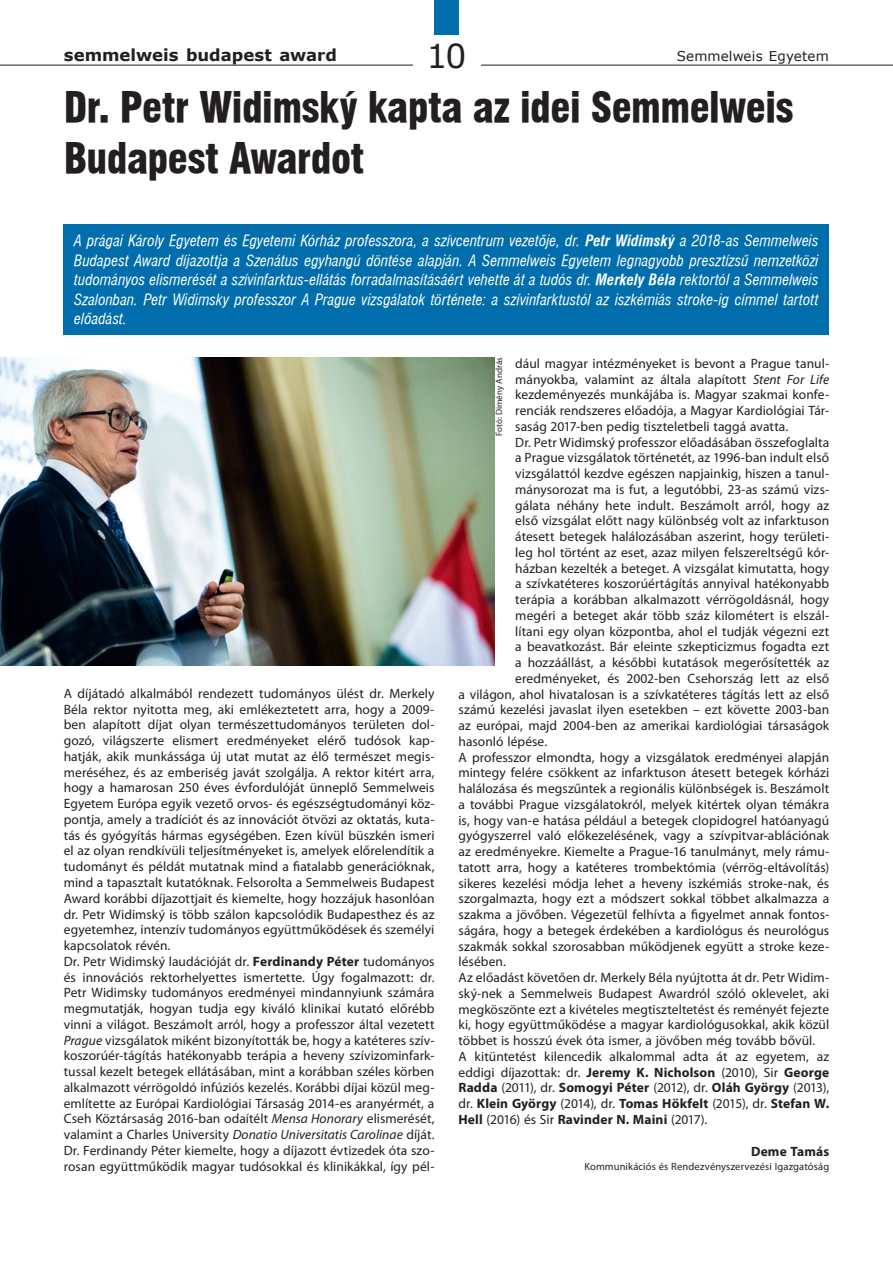
<style>
.page{position:relative;width:893px;height:1263px;background:#fff}
.page>*{position:absolute;margin:0;border:0;box-sizing:border-box;transform-origin:0 0}
.C1{font:40.5px/51px "Swiss 721 Blk Cn PFL";letter-spacing:-.01em;color:#231f20}
.t1{font:33px "Verdana";color:#231f20}
.t2{font:700 16.5px "Verdana";color:#231f20}
.Lead{font:italic 15px/19.5px "Swiss 721 Cn PFL";letter-spacing:.005em;color:#fff;text-align:justify}
.t3{font:13.5px/15.8px "Myriad Pro";letter-spacing:.005em;color:#231f20;text-align:justify}
.t4{font:13.5px "Verdana";letter-spacing:.01em;color:#231f20}
.t5{font:700 13.5px "Myriad Pro";letter-spacing:.01em;color:#231f20}
.marketing{font:10.5px "Myriad Pro";letter-spacing:.01em;color:#231f20}
.Foto{font:9px "Myriad PFL";letter-spacing:.02em;color:#231f20}
.s1{font-weight:700}
.s2{font-style:italic}
</style>
<div class="page">
<hr style="left:0;top:65px;width:893px;height:1px;background:#231f20">
<div style="left:413px;top:32px;width:67px;height:45px;background:#fff"></div>
<div style="left:434px;top:0;width:24px;height:34px;background:#006ead"></div>
<div style="left:64px;top:225px;width:765px;height:110px;background:#006ead"></div>
<img style="left:0;top:358px;width:494px;height:307px">
<p class="t2" style="left:64px;top:43px;width:275px">semmelweis budapest award</p>
<h2 class="t1" style="left:426px;top:33px;width:41px">10</h2>
<p class="t4" style="left:677px;top:46px;width:154px">Semmelweis Egyetem</p>
<p class="C1" style="left:64px;top:81px;width:731px">Dr. Petr Widimský kapta az idei Semmelweis<br>Budapest Awardot</p>
<p class="Lead" style="left:74px;top:231px;width:746px">A prágai Károly Egyetem és Egyetemi Kórház professzora, a szívcentrum vezetője, dr. <span class="s1">Petr Widimský</span> a 2018-as Semmelweis Budapest Award díjazottja a Szenátus egyhangú döntése alapján. A Semmelweis Egyetem legnagyobb presztízsű nemzetközi tudományos elismerését a szívinfarktus-ellátás forradalmasításáért vehette át a tudós dr. <span class="s1">Merkely Béla</span> rektortól a Semmelweis Szalonban. Petr Widimsky professzor A Prague vizsgálatok története: a szívinfarktustól az iszkémiás stroke-ig címmel tartott előadást.</p>
<p class="t3" style="left:64px;top:685px;width:372px">A díjátadó alkalmából rendezett tudományos ülést dr. Merkely Béla rektor nyitotta meg, aki emlékeztetett arra, hogy a 2009- ben alapított díjat olyan természettudományos területen dol&shy;gozó, világszerte elismert eredményeket elérő tudósok kap&shy;hatják, akik munkássága új utat mutat az élő természet megis&shy;meréséhez, és az emberiség javát szolgálja. A rektor kitért arra, hogy a hamarosan 250 éves évfordulóját ünneplő Semmelweis Egyetem Európa egyik vezető orvos- és egészségtudományi köz&shy;pontja, amely a tradíciót és az innovációt ötvözi az oktatás, kuta&shy;tás és gyógyítás hármas egységében. Ezen kívül büszkén ismeri el az olyan rendkívüli teljesítményeket is, amelyek előrelendítik a tudományt és példát mutatnak mind a fiatalabb generációknak, mind a tapasztalt kutatóknak. Felsorolta a Semmelweis Budapest Award korábbi díjazottjait és kiemelte, hogy hozzájuk hasonlóan dr. Petr Widimský is több szálon kapcsolódik Budapesthez és az egyetemhez, intenzív tudományos együttműködések és személyi kapcsolatok révén.</p>
<p class="t3" style="left:64px;top:953px;width:372px">Dr. Petr Widimský laudációját dr. <span class="s1">Ferdinandy Péter</span> tudományos és innovációs rektorhelyettes ismertette. Úgy fogalmazott: dr.<br>Petr Widimsky tudományos eredményei mindannyiunk számára megmutatják, hogyan tudja egy kiváló klinikai kutató előrébb vinni a világot. Beszámolt arról, hogy a professzor által vezetett <span class="s2">Prague</span> vizsgálatok miként bizonyították be, hogy a katéteres szív&shy;koszorúér-tágítás hatékonyabb terápia a heveny szívizominfark&shy;tussal kezelt betegek ellátásában, mint a korábban széles körben alkalmazott vérrögoldó infúziós kezelés. Korábbi díjai közül meg&shy;említette az Európai Kardiológiai Társaság 2014-es aranyérmét, a Cseh Köztársaság 2016-ban odaítélt <span class="s2">Mensa Honorary</span> elismerését, valamint a Charles University <span class="s2">Donatio Universitatis Carolinae</span> díját.<br>Dr. Ferdinandy Péter kiemelte, hogy a díjazott évtizedek óta szo&shy;rosan együttműködik magyar tudósokkal és klinikákkal, így pél-</p>
<p class="Foto" style="left:495px;top:436px;width:80px;rotate:-90deg">Fotó: Dimény András</p>
<p class="t3" style="left:515px;top:355px;width:315px">dául magyar intézményeket is bevont a Prague tanul&shy;mányokba, valamint az általa alapított <span class="s2">Stent For Life </span>kezdeményezés munkájába is. Magyar szakmai konfe&shy;renciák rendszeres előadója, a Magyar Kardiológiai Tár&shy;saság 2017-ben pedig tiszteletbeli taggá avatta.</p>
<p class="t3" style="left:515px;top:434px;width:315px">Dr. Petr Widimský professzor előadásában összefoglalta</p>
<p class="t3" style="left:515px;top:450px;width:315px">a Prague vizsgálatok történetét, az 1996-ban indult első</p>
<p class="t3" style="left:515px;top:465px;width:315px">vizsgálattól kezdve egészen napjainkig, hiszen a tanul-</p>
<p class="t3" style="left:515px;top:481px;width:315px">mánysorozat ma is fut, a legutóbbi, 23-as számú vizs-</p>
<p class="t3" style="left:515px;top:497px;width:315px">gálata néhány hete indult. Beszámolt arról, hogy az</p>
<p class="t3" style="left:515px;top:513px;width:315px">első vizsgálat előtt nagy különbség volt az infarktuson</p>
<p class="t3" style="left:515px;top:528px;width:315px">átesett betegek halálozásában aszerint, hogy területi-</p>
<p class="t3" style="left:515px;top:544px;width:315px">leg hol történt az eset, azaz milyen felszereltségű kór-</p>
<p class="t3" style="left:515px;top:560px;width:315px">házban kezelték a beteget. A vizsgálat kimutatta, hogy</p>
<p class="t3" style="left:515px;top:576px;width:315px">a szívkatéteres koszorúértágítás annyival hatékonyabb</p>
<p class="t3" style="left:515px;top:591px;width:315px">terápia a korábban alkalmazott vérrögoldásnál, hogy</p>
<p class="t3" style="left:515px;top:607px;width:315px">megéri a beteget akár több száz kilométert is elszál-</p>
<p class="t3" style="left:515px;top:623px;width:315px">lítani egy olyan központba, ahol el tudják végezni ezt</p>
<p class="t3" style="left:515px;top:639px;width:315px">a beavatkozást. Bár eleinte szkepticizmus fogadta ezt</p>
<p class="t3" style="left:515px;top:654px;width:315px">a hozzáállást, a későbbi kutatások megerősítették az</p>
<p class="t3" style="left:515px;top:670px;width:315px">eredményeket, és 2002-ben Csehország lett az első</p>
<p class="t3" style="left:458px;top:686px;width:372px">a világon, ahol hivatalosan is a szívkatéteres tágítás lett az első</p>
<p class="t3" style="left:458px;top:702px;width:372px">számú kezelési javaslat ilyen esetekben – ezt követte 2003-ban</p>
<p class="t3" style="left:458px;top:717px;width:372px">az európai, majd 2004-ben az amerikai kardiológiai társaságok</p>
<p class="t3" style="left:458px;top:733px;width:90px">hasonló lépése.</p>
<p class="t3" style="left:458px;top:749px;width:372px">A professzor elmondta, hogy a vizsgálatok eredményei alapján mintegy felére csökkent az infarktuson átesett betegek kórházi halálozása és megszűntek a regionális különbségek is. Beszámolt a további Prague vizsgálatokról, melyek kitértek olyan témákra is, hogy van-e hatása például a betegek clopidogrel hatóanyagú gyógyszerrel való előkezelésének, vagy a szívpitvar-ablációnak az eredményekre. Kiemelte a Prague-16 tanulmányt, mely rámu&shy;tatott arra, hogy a katéteres trombektómia (vérrög-eltávolítás) sikeres kezelési módja lehet a heveny iszkémiás stroke-nak, és szorgalmazta, hogy ezt a módszert sokkal többet alkalmazza a szakma a jövőben. Végezetül felhívta a figyelmet annak fontos&shy;ságára, hogy a betegek érdekében a kardiológus és neurológus szakmák sokkal szorosabban működjenek együtt a stroke keze&shy;lésében.</p>
<p class="t3" style="left:458px;top:969px;width:372px">Az előadást követően dr. Merkely Béla nyújtotta át dr. Petr Widim&shy;ský-nek a Semmelweis Budapest Awardról szóló oklevelet, aki megköszönte ezt a kivételes megtiszteltetést és reményét fejezte ki, hogy együttműködése a magyar kardiológusokkal, akik közül többet is hosszú évek óta ismer, a jövőben még tovább bővül.</p>
<p class="t3" style="left:458px;top:1048px;width:372px">A kitüntetést kilencedik alkalommal adta át az egyetem, az eddigi díjazottak: dr. <span class="s1">Jeremy K. Nicholson</span> (2010), Sir <span class="s1">George Radda</span> (2011), dr. <span class="s1">Somogyi Péter</span> (2012), dr. <span class="s1">Oláh György</span> (2013), dr. <span class="s1">Klein György</span> (2014), dr. <span class="s1">Tomas Hökfelt</span> (2015), dr. <span class="s1">Stefan W.<br>Hell</span> (2016) és Sir <span class="s1">Ravinder N. Maini</span> (2017).</p>
<p class="t5" style="left:751px;top:1143px;width:80px">Deme Tamás</p>
<p class="marketing" style="left:584px;top:1160px;width:246px">Kommunikációs és Rendezvényszervezési Igazgatóság</p>
</div>
